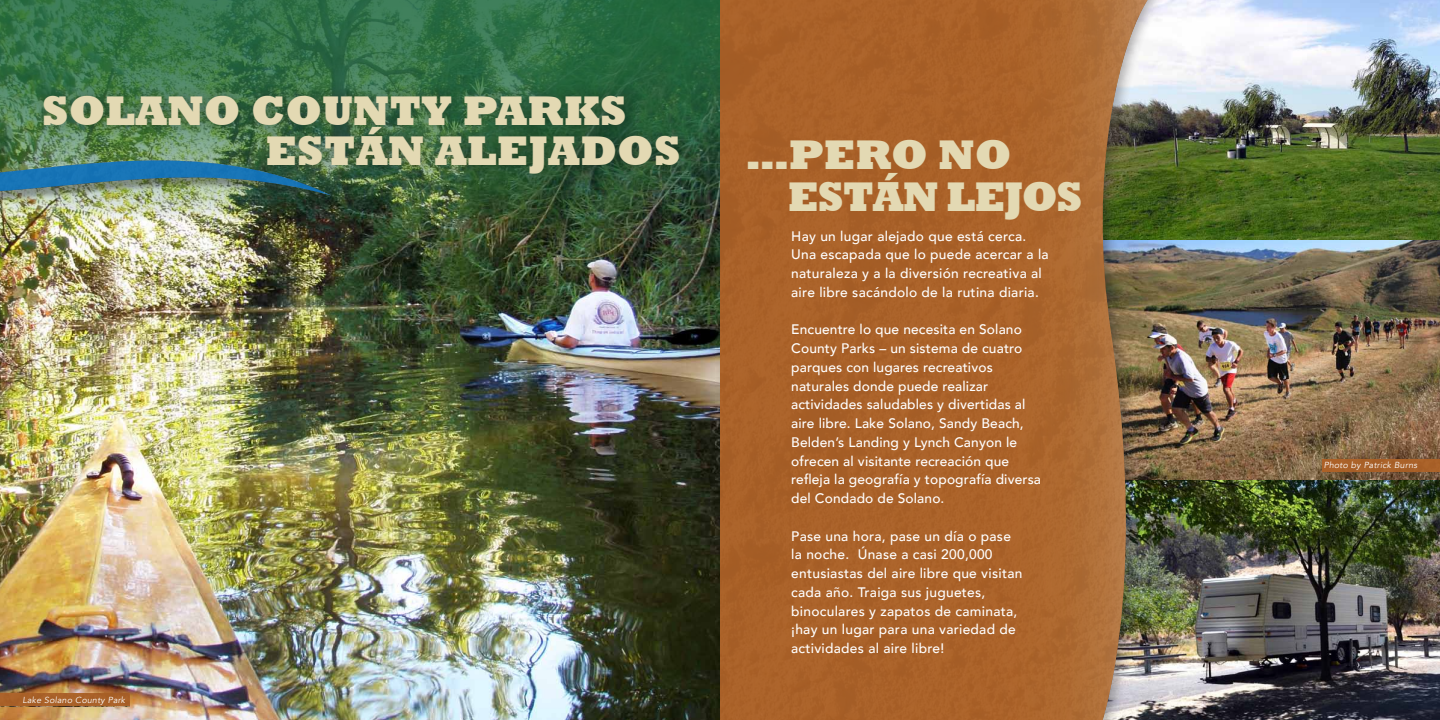
<style>
.page{position:relative;width:1440px;height:720px;background:#fff}
.page>*{position:absolute;margin:0;border:0;box-sizing:border-box;transform-origin:0 0}
.t1{font:800 42.5px/40px "Rockwell";color:#e3d9b3}
.t2{font:800 42.5px/41.2px "Rockwell";letter-spacing:-.03em;color:#e3d9b3}
.t3{font:500 13.75px/18.8px "Avenir";letter-spacing:.01em;color:#fff}
.t4{font:italic 8.75px "Avenir";letter-spacing:.03em;color:#fff}
</style>
<div class="page">
<img style="left:0;top:221px;width:714px;height:499px">
<img style="left:1179px;top:0;width:261px;height:240px">
<img style="left:1179px;top:240px;width:261px;height:480px">
<div style="left:714px;top:0;width:465px;height:720px;background:#231f20;opacity:.38"></div>
<svg style="left:720px;top:0;width:447px;height:720px;background:#a46531"></svg>
<img style="left:0;top:0;width:720px;height:221px">
<div style="left:0;top:157px;width:341px;height:49px;background:#231f20;opacity:.38"></div>
<img style="left:0;top:154px;width:331px;height:41px">
<div style="left:0;top:694px;width:130px;height:12px;background:#ac6127"></div>
<div style="left:1322px;top:459px;width:118px;height:12px;background:#ac6127"></div>
<div style="left:32px;top:84px;width:659px;height:102px;background:#231f20;opacity:.38"></div>
<p class="t1" style="left:265px;top:92px;width:417px;text-indent:-223px">SOLANO COUNTY PARKS<br>ESTÁN ALEJADOS</p>
<p class="t4" style="left:22px;top:695px;width:104px">Lake Solano County Park</p>
<p class="t2" style="left:788px;top:135px;width:296px;text-indent:-42px">…PERO NO<br>ESTÁN LEJOS</p>
<p class="t3" style="left:791px;top:226px;width:259px">Hay un lugar alejado que está cerca.<br>Una escapada que lo puede acercar a la naturaleza y a la diversión recreativa al aire libre sacándolo de la rutina diaria.</p>
<p class="t3" style="left:791px;top:319px;width:251px">Encuentre lo que necesita en Solano County Parks – un sistema de cuatro parques con lugares recreativos naturales donde puede realizar actividades saludables y divertidas al aire libre. Lake Solano, Sandy Beach, Belden’s Landing y Lynch Canyon le ofrecen al visitante recreación que refleja la geografía y topografía diversa del Condado de Solano.</p>
<p class="t3" style="left:791px;top:526px;width:233px">Pase una hora, pase un día o pase la noche. Únase a casi 200,000 entusiastas del aire libre que visitan cada año. Traiga sus juguetes, binoculares y zapatos de caminata, ¡hay un lugar para una variedad de actividades al aire libre!</p>
<p class="t4" style="left:1324px;top:460px;width:95px">Photo by Patrick Burns</p>
</div>
